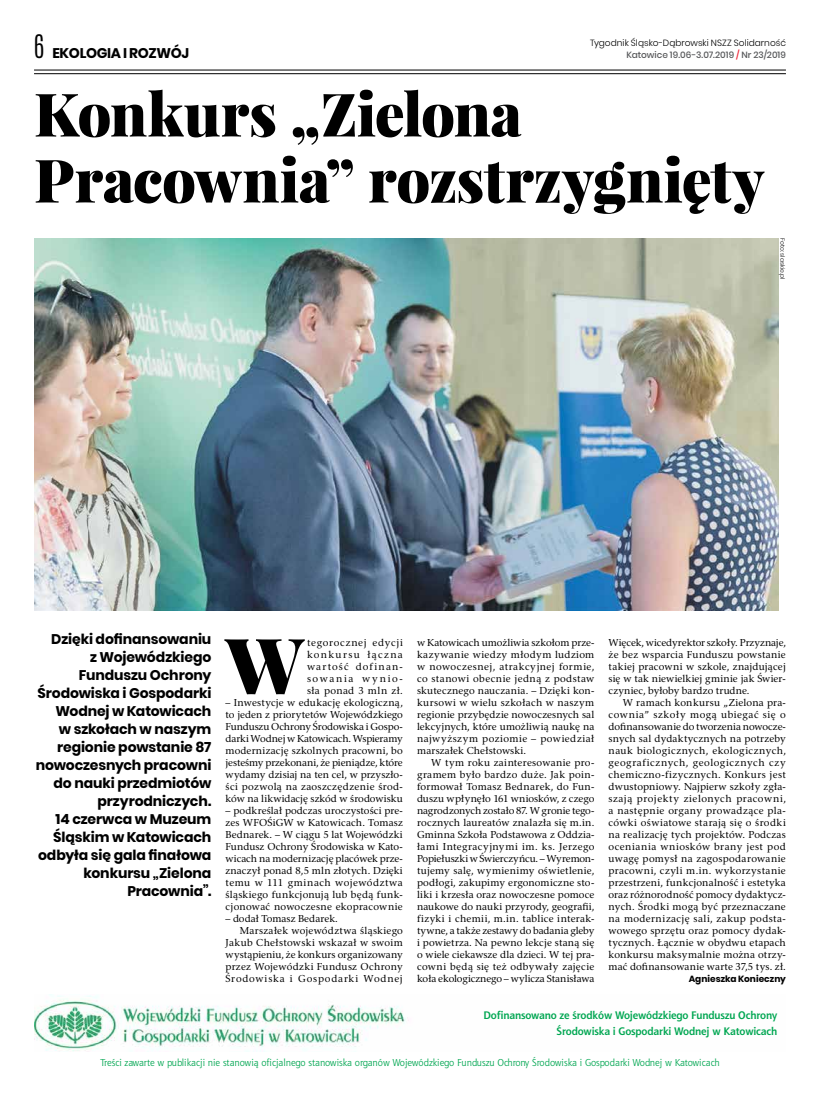
<style>
.page{position:relative;width:820px;height:1106px;background:#fff}
.page>*{position:absolute;margin:0;border:0;box-sizing:border-box;transform-origin:0 0}
.t1{font:900 77.7px "Playfair Display";color:#000}
.t2{font:900 60px/66px "Playfair Display";letter-spacing:-.01em;color:#000}
.t3{font:700 14px/18px "Poppins";letter-spacing:-.01em;color:#000;text-align:right}
.t4{font:700 11px/16px "Aerton EFN";letter-spacing:-.01em;color:#00a651;text-align:right}
.t5{font:10px/12px "Rashel EFN";letter-spacing:.02em;color:#000;text-align:justify}
.t6{font:10px "Aerton EFN";color:#00a651}
.t7{font:10px "Rashel EFN";letter-spacing:.08em;color:#000}
.t8{font:300 9px/12px "Poppins";color:#000;text-align:right}
.t9{font:700 9px "Poppins";letter-spacing:.005em;color:#000}
.t10{font:300 6px "Poppins";letter-spacing:.005em;color:#000}
.s1{font-family:"Antonio";font-weight:300;font-size:27px}
.s2{font-weight:500;color:#58595b}
.s3{font-weight:500;color:#ed1c2e}
</style>
<div class="page">
<img style="left:34px;top:238px;width:744px;height:372px">
<hr style="left:34px;top:70px;width:751px;height:1px;background:#000">
<hr style="left:34px;top:73px;width:751px;height:1px;background:#000">
<img style="left:34px;top:994px;width:375px;height:57px">
<h3 class="t3" style="left:34px;top:44px;width:157px"><span class="s1">6</span> EKOLOGIA I ROZWÓJ</h3>
<h2 class="t2" style="left:34px;top:80px;width:732px">Konkurs „Zielona<br>Pracownia” rozstrzygnięty</h2>
<p class="t8" style="left:590px;top:37px;width:197px">Tygodnik Śląsko-Dąbrowski NSZZ Solidarność<br><span class="s2">Katowice 19.06-3.07.2019</span> <span class="s3">/</span> <span class="s2">Nr 23/2019</span></p>
<p class="t10" style="left:785px;top:238px;width:43px;rotate:90deg">Foto: slaskie.pl</p>
<p class="t3" style="left:36px;top:630px;width:177px">Dzięki dofinansowaniu<br>z Wojewódzkiego<br>Funduszu Ochrony<br>Środowiska i Gospodarki<br>Wodnej w Katowicach<br>w szkołach w naszym regionie powstanie 87 nowoczesnych pracowni do nauki przedmiotów przyrodniczych.<br>14 czerwca w Muzeum<br>Śląskim w Katowicach odbyła się gala finałowa konkursu „Zielona<br>Pracownia”.</p>
<h1 class="t1" style="left:225px;top:615px;width:80px">W</h1>
<p class="t5" style="left:307px;top:636px;width:97px">tegorocznej edycji konkursu łączna wartość dofinan&shy;sowania wynio&shy;sła ponad 3 mln zł.</p>
<p class="t5" style="left:225px;top:696px;width:179px">– Inwestycje w edukację ekologiczną, to jeden z priorytetów Wojewódzkiego Funduszu Ochrony Środowiska i Gospo&shy;darki Wodnej w Katowicach. Wspieramy modernizację szkolnych pracowni, bo jesteśmy przekonani, że pieniądze, które wydamy dzisiaj na ten cel, w przyszło&shy;ści pozwolą na zaoszczędzenie środ&shy;ków na likwidację szkód w środowisku</p>
<p class="t5" style="left:225px;top:804px;width:179px">– podkreślał podczas uroczystości pre&shy;zes WFOŚiGW w Katowicach. Tomasz Bednarek. – W ciągu 5 lat Wojewódzki Fundusz Ochrony Środowiska w Kato&shy;wicach na modernizację placówek prze&shy;znaczył ponad 8,5 mln złotych. Dzięki temu w 111 gminach województwa śląskiego funkcjonują lub będą funk&shy;cjonować nowoczesne ekopracownie</p>
<p class="t5" style="left:225px;top:912px;width:114px">– dodał Tomasz Bedarek.</p>
<p class="t5" style="left:240px;top:924px;width:164px">Marszałek województwa śląskiego</p>
<p class="t5" style="left:225px;top:936px;width:179px">Jakub Chełstowski wskazał w swoim</p>
<p class="t5" style="left:225px;top:948px;width:179px">wystąpieniu, że konkurs organizowany</p>
<p class="t5" style="left:225px;top:960px;width:179px">przez Wojewódzki Fundusz Ochrony</p>
<p class="t7" style="left:225px;top:972px;width:179px">Środowiska i Gospodarki Wodnej</p>
<p class="t5" style="left:417px;top:636px;width:179px">w Katowicach umożliwia szkołom prze&shy;kazywanie wiedzy młodym ludziom w nowoczesnej, atrakcyjnej formie, co stanowi obecnie jedną z podstaw skutecznego nauczania. – Dzięki kon&shy;kursowi w wielu szkołach w naszym regionie przybędzie nowoczesnych sal lekcyjnych, które umożliwią naukę na najwyższym poziomie – powiedział marszałek Chełstowski.</p>
<p class="t5" style="left:417px;top:756px;width:179px;text-indent:14px">W tym roku zainteresowanie pro&shy;gramem było bardzo duże. Jak poin&shy;formował Tomasz Bednarek, do Fun&shy;duszu wpłynęło 161 wniosków, z czego nagrodzonych zostało 87. W gronie tego&shy;rocznych laureatów znalazła się m.in.<br>Gminna Szkoła Podstawowa z Oddzia&shy;łami Integracyjnymi im. ks. Jerzego Popiełuszki w Świerczyńcu. – Wyremon&shy;tujemy salę, wymienimy oświetlenie, podłogi, zakupimy ergonomiczne sto&shy;liki i krzesła oraz nowoczesne pomoce naukowe do nauki przyrody, geografii, fizyki i chemii, m.in. tablice interak&shy;tywne, a także zestawy do badania gleby i powietrza. Na pewno lekcje staną się o wiele ciekawsze dla dzieci. W tej pra&shy;cowni będą się też odbywały zajęcie koła ekologicznego – wylicza Stanisława</p>
<p class="t5" style="left:608px;top:636px;width:179px">Więcek, wicedyrektor szkoły. Przyznaje, że bez wsparcia Funduszu powstanie takiej pracowni w szkole, znajdującej się w tak niewielkiej gminie jak Świer&shy;czyniec, byłoby bardzo trudne.</p>
<p class="t5" style="left:608px;top:696px;width:179px;text-indent:14px">W ramach konkursu „Zielona pra&shy;cownia” szkoły mogą ubiegać się o dofinansowanie do tworzenia nowocze&shy;snych sal dydaktycznych na potrzeby nauk biologicznych, ekologicznych, geograficznych, geologicznych czy chemiczno-fizycznych. Konkurs jest dwustopniowy. Najpierw szkoły zgła&shy;szają projekty zielonych pracowni, a następnie organy prowadzące pla&shy;cówki oświatowe starają się o środki na realizację tych projektów. Podczas oceniania wniosków brany jest pod uwagę pomysł na zagospodarowanie pracowni, czyli m.in. wykorzystanie przestrzeni, funkcjonalność i estetyka oraz różnorodność pomocy dydaktycz&shy;nych. Środki mogą być przeznaczane na modernizację sali, zakup podsta&shy;wowego sprzętu oraz pomocy dydak&shy;tycznych. Łącznie w obydwu etapach konkursu maksymalnie można otrzy&shy;mać dofinansowanie warte 37,5 tys. zł.</p>
<p class="t9" style="left:688px;top:974px;width:99px">Agnieszka Konieczny</p>
<p class="t4" style="left:483px;top:1007px;width:295px">Dofinansowano ze środków Wojewódzkiego Funduszu Ochrony<br>Środowiska i Gospodarki Wodnej w Katowicach</p>
<p class="t6" style="left:100px;top:1056px;width:620px">Treści zawarte w publikacji nie stanowią oficjalnego stanowiska organów Wojewódzkiego Funduszu Ochrony Środowiska i Gospodarki Wodnej w Katowicach</p>
</div>
